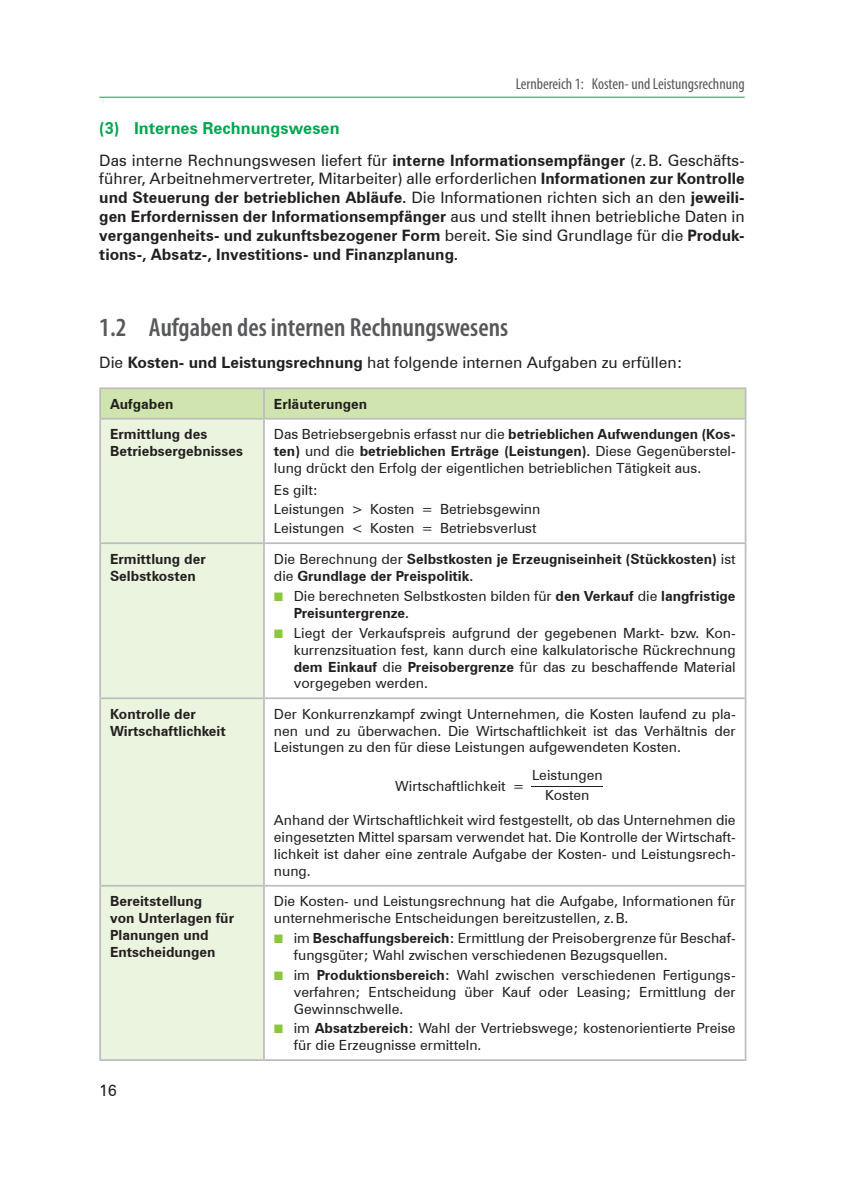
<style>
.page{position:relative;width:844px;height:1191px;background:#fff}
.page>*{position:absolute;margin:0;border:0;box-sizing:border-box;transform-origin:0 0}
.t1{font:600 condensed 26.25px "Myriad Pro";color:#57585a}
.t2{font:700 16.62px "Zurich BT";color:#00a54f}
.t3{font:700 15.75px/18.9px "Zurich BT";color:#231f20;text-align:justify}
.t4{font:15.75px "Zurich BT";color:#231f20}
.t5{font:condensed 15.75px "Myriad Pro";color:#57585a}
.t6{font:14px/16.8px "Zurich BT";color:#231f20;text-align:justify}
.t7{font:700 14px/16.8px "Zurich BT";color:#231f20}
.s1{font-weight:400}
.s2{font-weight:700}
.s3{font-family:"Uni Math";font-weight:400;font-size:12.25px;color:#8bc63e}
.s4{font-family:"Uni Math";font-size:12.25px;color:#8bc63e}
</style>
<div class="page">
<hr style="left:99px;top:97px;width:645px;height:1px;background:#00a54f">
<div style="left:101px;top:389px;width:643px;height:29px;background:#cfe4ae"></div>
<div style="left:101px;top:419px;width:162px;height:640px;background:#ebf4de"></div>
<hr style="left:99px;top:387px;width:647px;height:2px;background:#bcbdc0">
<hr style="left:263px;top:389px;width:2px;height:29px;background:#bcbdc0">
<hr style="left:99px;top:418px;width:165px;height:1px;background:#bcbdc0">
<hr style="left:99px;top:419px;width:2px;height:123px;background:#bcbdc0">
<hr style="left:264px;top:418px;width:482px;height:1px;background:#bcbdc0">
<hr style="left:263px;top:419px;width:2px;height:123px;background:#bcbdc0">
<hr style="left:744px;top:419px;width:2px;height:123px;background:#bcbdc0">
<hr style="left:99px;top:544px;width:2px;height:153px;background:#bcbdc0">
<hr style="left:263px;top:544px;width:2px;height:153px;background:#bcbdc0">
<hr style="left:744px;top:544px;width:2px;height:153px;background:#bcbdc0">
<hr style="left:99px;top:699px;width:2px;height:186px;background:#bcbdc0">
<hr style="left:263px;top:699px;width:2px;height:186px;background:#bcbdc0">
<hr style="left:744px;top:699px;width:2px;height:186px;background:#bcbdc0">
<hr style="left:99px;top:885px;width:165px;height:1px;background:#bcbdc0">
<hr style="left:99px;top:886px;width:2px;height:173px;background:#bcbdc0">
<hr style="left:264px;top:885px;width:482px;height:1px;background:#bcbdc0">
<hr style="left:263px;top:886px;width:2px;height:173px;background:#bcbdc0">
<hr style="left:744px;top:886px;width:2px;height:173px;background:#bcbdc0">
<hr style="left:99px;top:1059px;width:647px;height:2px;background:#bcbdc0">
<hr style="left:99px;top:542px;width:647px;height:2px;background:#bcbdc0">
<hr style="left:99px;top:697px;width:647px;height:2px;background:#bcbdc0">
<hr style="left:99px;top:389px;width:2px;height:29px;background:#bcbdc0">
<hr style="left:744px;top:389px;width:2px;height:29px;background:#bcbdc0">
<p class="t5" style="left:515px;top:78px;width:230px">Lernbereich 1: Kosten- und Leistungsrechnung</p>
<p class="t2" style="left:99px;top:118px;width:242px">(3) Internes Rechnungswesen</p>
<p class="t3" style="left:99px;top:150px;width:646px"><span class="s1">Das interne Rechnungswesen liefert für</span> interne Informationsempfänger <span class="s1">(z. B. Geschäfts&shy;führer, Arbeitnehmervertreter, Mitarbeiter) alle erforderlichen</span> Informationen zur Kontrolle und Steuerung der betrieblichen Abläufe. <span class="s1">Die Informationen richten sich an den</span> jeweili&shy;gen Erfordernissen der Informationsempfänger <span class="s1">aus und stellt ihnen betriebliche Daten in </span>vergangenheits- und zukunftsbezogener Form <span class="s1">bereit. Sie sind Grundlage für die</span> Produk&shy;tions-, Absatz-, Investitions- und Finanzplanung.</p>
<h1 class="t1" style="left:99px;top:317px;width:410px">1.2 Aufgaben des internen Rechnungswesens</h1>
<p class="t4" style="left:99px;top:352px;width:584px">Die <span class="s2">Kosten- und Leistungsrechnung</span> hat folgende internen Aufgaben zu erfüllen:</p>
<p class="t7" style="left:110px;top:395px;width:65px">Aufgaben</p>
<p class="t7" style="left:274px;top:395px;width:95px">Erläuterungen</p>
<p class="t7" style="left:110px;top:426px;width:134px">Ermittlung des<br>Betriebsergebnisses</p>
<p class="t6" style="left:274px;top:426px;width:463px">Das Betriebsergebnis erfasst nur die <span class="s2">betrieblichen Aufwendungen (Kos&shy;ten)</span> und die <span class="s2">betrieblichen Erträge (Leistungen).</span> Diese Gegenüberstel&shy;lung drückt den Erfolg der eigentlichen betrieblichen Tätigkeit aus.</p>
<p class="t6" style="left:274px;top:480px;width:268px;line-height:19.2px;text-align:left">Es gilt:<br>Leistungen &gt; Kosten = Betriebsgewinn<br>Leistungen &lt; Kosten = Betriebsverlust</p>
<p class="t7" style="left:110px;top:550px;width:97px">Ermittlung der<br>Selbstkosten</p>
<p class="t7" style="left:274px;top:550px;width:463px"><span class="s1">Die Berechnung der</span> Selbstkosten je Erzeugniseinheit (Stückkosten) <span class="s1">ist die</span> Grundlage der Preispolitik.</p>
<p class="t7" style="left:294px;top:587px;width:443px;text-indent:-20px"><span class="s3">■</span> <span class="s1">Die berechneten Selbstkosten bilden für</span> den Verkauf <span class="s1">die</span> langfristige<br>Preisuntergrenze.</p>
<p class="t6" style="left:294px;top:624px;width:443px;text-indent:-20px"><span class="s4">■</span> Liegt der Verkaufspreis aufgrund der gegebenen Markt- bzw. Kon&shy;kurrenzsituation fest, kann durch eine kalkulatorische Rückrechnung <span class="s2">dem Einkauf</span> die <span class="s2">Preisobergrenze</span> für das zu beschaffende Material vorgegeben werden.</p>
<p class="t7" style="left:110px;top:705px;width:117px">Kontrolle der<br>Wirtschaftlichkeit</p>
<p class="t6" style="left:274px;top:705px;width:463px">Der Konkurrenzkampf zwingt Unternehmen, die Kosten laufend zu pla&shy;nen und zu überwachen. Die Wirtschaftlichkeit ist das Verhältnis der Leistungen zu den für diese Leistungen aufgewendeten Kosten.</p>
<p class="t6" style="left:395px;top:777px;width:209px">Wirtschaftlichkeit = <sup>__</sup></p>
<p class="t6" style="left:532px;top:764px;width:72px;line-height:20.3px;text-align:center">Leistungen<br>Kosten</p>
<p class="t6" style="left:274px;top:812px;width:463px">Anhand der Wirtschaftlichkeit wird festgestellt, ob das Unternehmen die eingesetzten Mittel sparsam verwendet hat. Die Kontrolle der Wirtschaft&shy;lichkeit ist daher eine zentrale Aufgabe der Kosten- und Leistungsrech&shy;nung.</p>
<p class="t7" style="left:110px;top:892px;width:125px">Bereitstellung<br>von Unterlagen für<br>Planungen und<br>Entscheidungen</p>
<p class="t6" style="left:274px;top:892px;width:463px">Die Kosten- und Leistungsrechnung hat die Aufgabe, Informationen für unternehmerische Entscheidungen bereitzustellen, z. B.</p>
<p class="t6" style="left:294px;top:930px;width:443px;text-indent:-20px"><span class="s4">■</span> im <span class="s2">Beschaffungsbereich:</span> Ermittlung der Preisobergrenze für Beschaf&shy;fungsgüter; Wahl zwischen verschiedenen Bezugsquellen.</p>
<p class="t6" style="left:294px;top:967px;width:443px;text-indent:-20px"><span class="s4">■</span> im <span class="s2">Produktionsbereich:</span> Wahl zwischen verschiedenen Fertigungs&shy;verfahren; Entscheidung über Kauf oder Leasing; Ermittlung der Gewinnschwelle.</p>
<p class="t6" style="left:294px;top:1020px;width:443px;text-indent:-20px"><span class="s4">■</span> im <span class="s2">Absatzbereich:</span> Wahl der Vertriebswege; kostenorientierte Preise für die Erzeugnisse ermitteln.</p>
<p class="t4" style="left:99px;top:1081px;width:19px">16</p>
</div>
